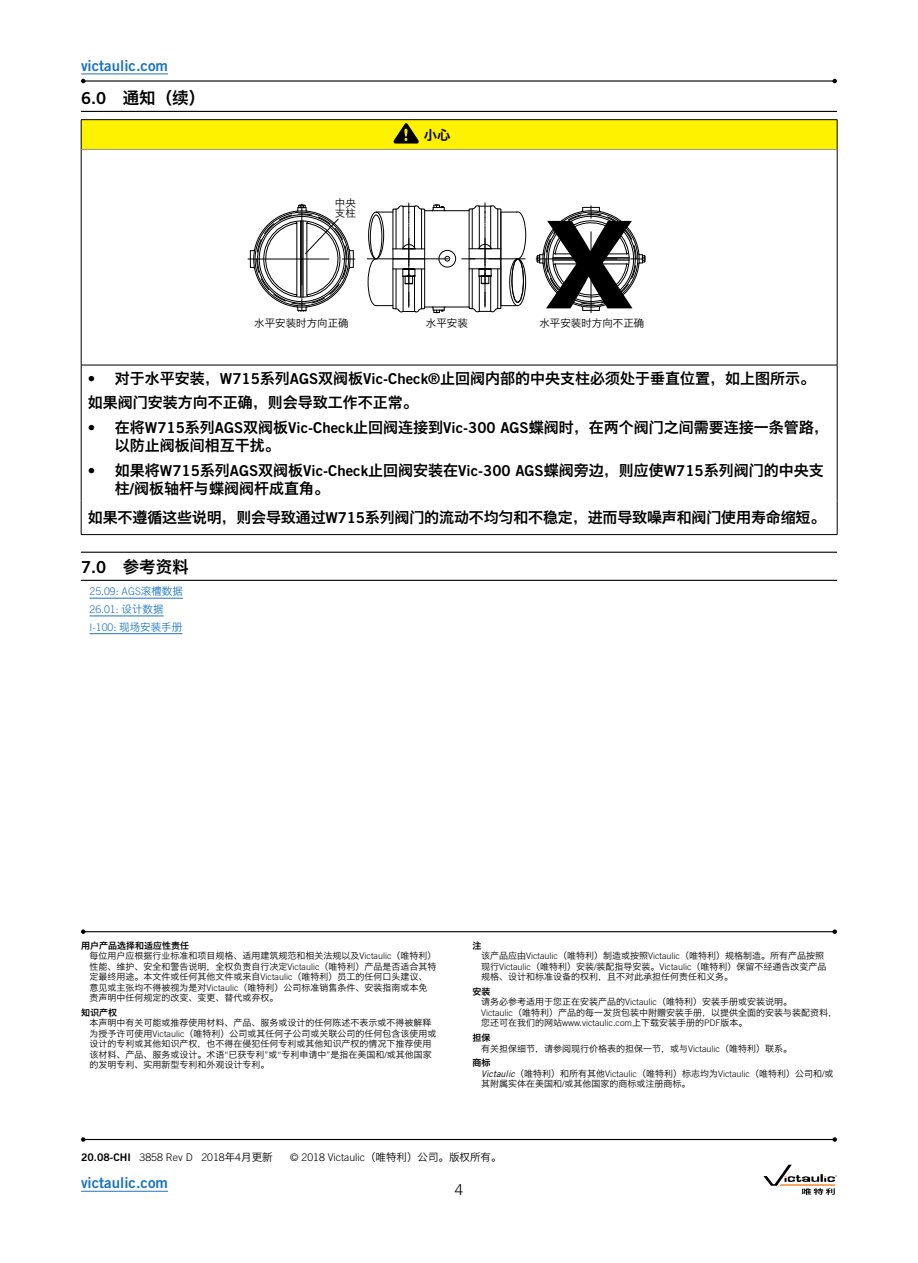
<style>
.page{position:relative;width:918px;height:1263px;background:#fff}
.page>*{position:absolute;margin:0;border:0;box-sizing:border-box;transform-origin:0 0}
.t1{font:600 179.7px "Myriad Pro";color:#000}
.t2{font:16.5px "Hiragino Sans GB W6";color:#000}
.t3{font:15px/18px "Hiragino Sans GB W6";color:#000}
.t4{font:15px "Trade Gothic LT Std Bd 2";color:#1c75bc}
.t5{font:300 15px "Trade Gothic LT Std";color:#000}
.t6{font:13.35px "Hiragino Sans GB W6";color:#000}
.t7{font:300 10.5px "Trade Gothic LT Std";color:#000}
.t8{font:300 10.5px/17.7px "Trade Gothic LT Std";color:#1c75bc}
.t9{font:10.5px/9.8px "Hiragino Sans GB W3";color:#000}
.t10{font:9px/10.5px "Hiragino Sans GB W3";color:#000}
.t11{font:9px "Hiragino Sans GB W6";color:#000}
.s1{font-family:"Trade Gothic LT Std Bd 2"}
.s2{font-family:"Trade Gothic LT Std";font-weight:300}
.s3{font-family:"Hiragino Sans GB W3";font-weight:400}
.s4{font-family:"Trade Gothic LT Std";font-style:italic}
.s5{font-family:"Trade Gothic LT Std Bd 2";font-weight:400}
</style>
<div class="page">
<hr style="left:83px;top:931px;width:752px;height:1px;background:#000">
<svg style="left:81px;top:929px;width:5px;height:5px"></svg>
<svg style="left:832px;top:929px;width:5px;height:5px"></svg>
<hr style="left:81px;top:1191px;width:87px;height:1px;background:#1c75bc">
<hr style="left:81px;top:111px;width:756px;height:1px;background:#000">
<hr style="left:81px;top:552px;width:756px;height:1px;background:#000">
<hr style="left:81px;top:580px;width:756px;height:1px;background:#000">
<hr style="left:90px;top:598px;width:93px;height:1px;background:#1c75bc">
<hr style="left:90px;top:616px;width:74px;height:1px;background:#1c75bc">
<hr style="left:90px;top:633px;width:92px;height:1px;background:#1c75bc">
<div style="left:81px;top:120px;width:756px;height:29px;background:#fff200"></div>
<hr style="left:81px;top:501px;width:1px;height:33px;background:#000">
<hr style="left:837px;top:501px;width:1px;height:33px;background:#000">
<hr style="left:81px;top:534px;width:756px;height:1px;background:#000">
<hr style="left:81px;top:365px;width:756px;height:1px;background:#000">
<hr style="left:81px;top:119px;width:756px;height:1px;background:#000">
<svg style="left:81px;top:120px;width:1px;height:29px"></svg>
<svg style="left:837px;top:120px;width:1px;height:29px"></svg>
<hr style="left:81px;top:149px;width:1px;height:216px;background:#000">
<hr style="left:837px;top:149px;width:1px;height:216px;background:#000">
<hr style="left:81px;top:365px;width:1px;height:136px;background:#000">
<hr style="left:837px;top:365px;width:1px;height:136px;background:#000">
<hr style="left:81px;top:149px;width:756px;height:1px;background:#939598">
<svg style="left:536px;top:206px;width:110px;height:107px"></svg>
<svg style="left:367px;top:203px;width:159px;height:111px"></svg>
<div style="left:368px;top:212px;width:16px;height:47px;border:1px solid #000;border-radius:50%"></div>
<div style="left:370px;top:215px;width:12px;height:44px;border:1px solid #000;border-radius:50%"></div>
<div style="left:509px;top:258px;width:17px;height:48px;border:1px solid #000;border-radius:50%"></div>
<div style="left:512px;top:258px;width:12px;height:45px;border:1px solid #000;border-radius:50%"></div>
<svg style="left:248px;top:204px;width:107px;height:107px"></svg>
<svg style="left:394px;top:123px;width:25px;height:20px"></svg>
<hr style="left:83px;top:80px;width:752px;height:2px;background:#000">
<svg style="left:81px;top:79px;width:5px;height:4px"></svg>
<svg style="left:832px;top:79px;width:5px;height:4px"></svg>
<hr style="left:83px;top:1139px;width:752px;height:1px;background:#000">
<svg style="left:81px;top:1137px;width:5px;height:5px"></svg>
<svg style="left:832px;top:1137px;width:5px;height:5px"></svg>
<hr style="left:81px;top:74px;width:87px;height:1px;background:#1c75bc">
<svg style="left:764px;top:1165px;width:73px;height:30px"></svg>
<h3 class="t4" style="left:81px;top:56px;width:89px">victaulic.com</h3>
<h2 class="t2" style="left:81px;top:87px;width:126px"><span class="s1">6.0</span> 通知（续）</h2>
<p class="t9" style="left:335px;top:198px;width:22px">中央支柱</p>
<h3 class="t6" style="left:424px;top:126px;width:28px">小心</h3>
<h1 class="t1" style="left:545px;top:134px;width:90px">x</h1>
<p class="t9" style="left:254px;top:318px;width:96px">水平安装时方向正确</p>
<p class="t9" style="left:426px;top:318px;width:43px">水平安装</p>
<p class="t9" style="left:539px;top:318px;width:106px">水平安装时方向不正确</p>
<h3 class="t3" style="left:88px;top:365px;width:729px;line-height:24.8px"><span class="s2">•</span> 对于水平安装，<span class="s1">W715</span>系列<span class="s1">AGS</span>双阀板<span class="s1">Vic-Check®</span>止回阀内部的中央支柱必须处于垂直位置，如上图所示。如果阀门安装方向不正确，则会导致工作不正常。</h3>
<h3 class="t3" style="left:115px;top:418px;width:715px;text-indent:-27px"><span class="s2">•</span> 在将<span class="s1">W715</span>系列<span class="s1">AGS</span>双阀板<span class="s1">Vic-Check</span>止回阀连接到<span class="s1">Vic-300 AGS</span>蝶阀时，在两个阀门之间需要连接一条管路，以防止阀板间相互干扰。</h3>
<h3 class="t3" style="left:115px;top:461px;width:710px;text-indent:-27px"><span class="s2">•</span> 如果将<span class="s1">W715</span>系列<span class="s1">AGS</span>双阀板<span class="s1">Vic-Check</span>止回阀安装在<span class="s1">Vic-300 AGS</span>蝶阀旁边，则应使<span class="s1">W715</span>系列阀门的中央支柱<span class="s1">/</span>阀板轴杆与蝶阀阀杆成直角。</h3>
<h3 class="t3" style="left:88px;top:508px;width:739px">如果不遵循这些说明，则会导致通过<span class="s1">W715</span>系列阀门的流动不均匀和不稳定，进而导致噪声和阀门使用寿命缩短。</h3>
<h2 class="t2" style="left:81px;top:556px;width:109px"><span class="s1">7.0</span> 参考资料</h2>
<p class="t8" style="left:90px;top:582px;width:95px">25.09: AGS<span class="s3">滚槽数据<br></span>26.01: <span class="s3">设计数据<br></span>I-100: <span class="s3">现场安装手册</span></p>
<p class="t11" style="left:81px;top:939px;width:109px">用户产品选择和适应性责任</p>
<p class="t10" style="left:90px;top:950px;width:349px">每位用户应根据行业标准和项目规格、适用建筑规范和相关法规以及<span class="s2">Victaulic</span>（唯特利）性能、维护、安全和警告说明，全权负责自行决定<span class="s2">Victaulic</span>（唯特利）产品是否适合其特定最终用途。本文件或任何其他文件或来自<span class="s2">Victaulic</span>（唯特利）员工的任何口头建议、意见或主张均不得被视为是对<span class="s2">Victaulic</span>（唯特利）公司标准销售条件、安装指南或本免责声明中任何规定的改变、变更、替代或弃权。</p>
<p class="t11" style="left:81px;top:1006px;width:37px">知识产权</p>
<p class="t10" style="left:90px;top:1017px;width:349px">本声明中有关可能或推荐使用材料、产品、服务或设计的任何陈述不表示或不得被解释为授予许可使用<span class="s2">Victaulic</span>（唯特利）公司或其任何子公司或关联公司的任何包含该使用或设计的专利或其他知识产权，也不得在侵犯任何专利或其他知识产权的情况下推荐使用该材料、产品、服务或设计。术语<span class="s2">“</span>已获专利<span class="s2">”</span>或<span class="s2">“</span>专利申请中<span class="s2">”</span>是指在美国和<span class="s2">/</span>或其他国家的发明专利、实用新型专利和外观设计专利。</p>
<p class="t11" style="left:472px;top:939px;width:10px">注</p>
<p class="t10" style="left:481px;top:950px;width:347px">该产品应由<span class="s2">Victaulic</span>（唯特利）制造或按照<span class="s2">Victaulic</span>（唯特利）规格制造。所有产品按照现行<span class="s2">Victaulic</span>（唯特利）安装<span class="s2">/</span>装配指导安装。<span class="s2">Victaulic</span>（唯特利）保留不经通告改变产品规格、设计和标准设备的权利，且不对此承担任何责任和义务。</p>
<p class="t11" style="left:472px;top:985px;width:19px">安装</p>
<p class="t10" style="left:481px;top:996px;width:358px">请务必参考适用于您正在安装产品的<span class="s2">Victaulic</span>（唯特利）安装手册或安装说明。<br><span class="s2">Victaulic</span>（唯特利）产品的每一发货包装中附赠安装手册，以提供全面的安装与装配资料，您还可在我们的网站<span class="s2">www.victaulic.com</span>上下载安装手册的<span class="s2">PDF</span>版本。</p>
<p class="t11" style="left:472px;top:1032px;width:19px">担保</p>
<p class="t10" style="left:481px;top:1043px;width:313px">有关担保细节，请参阅现行价格表的担保一节，或与<span class="s2">Victaulic</span>（唯特利）联系。</p>
<p class="t11" style="left:472px;top:1057px;width:19px">商标</p>
<p class="t10" style="left:481px;top:1068px;width:354px"><span class="s4">Victaulic</span>（唯特利）和所有其他<span class="s2">Victaulic</span>（唯特利）标志均为<span class="s2">Victaulic</span>（唯特利）公司和<span class="s2">/</span>或其附属实体在美国和<span class="s2">/</span>或其他国家的商标或注册商标。</p>
<p class="t7" style="left:81px;top:1151px;width:193px"><span class="s5">20.08-CHI</span> 3858 Rev D 2018<span class="s3">年</span>4<span class="s3">月更新</span></p>
<p class="t7" style="left:290px;top:1151px;width:213px">© 2018 Victaulic<span class="s3">（唯特利）公司。版权所有。</span></p>
<h3 class="t4" style="left:81px;top:1173px;width:89px">victaulic.com</h3>
<h3 class="t5" style="left:455px;top:1181px;width:10px">4</h3>
</div>
